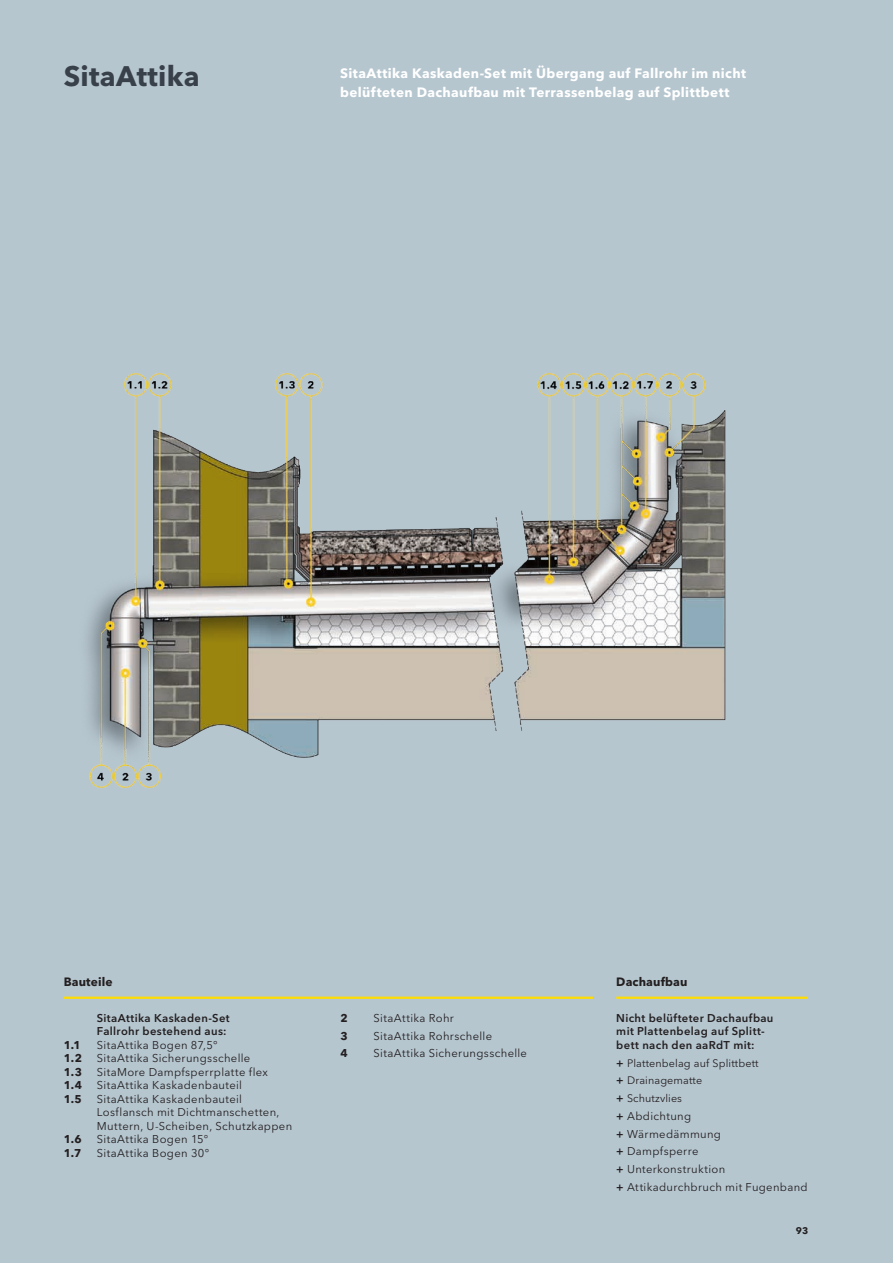
<style>
.page{position:relative;width:893px;height:1263px;background:#b6c6cf}
.page>*{position:absolute;margin:0;border:0;box-sizing:border-box;transform-origin:0 0}
.t1{font:700 28.05px "Avenir Next W1 G";letter-spacing:.01em;color:#38404a}
.t2{font:700 13.5px/18.8px "Avenir Next W1 G";letter-spacing:.025em;color:#fff}
.t3{font:700 12px "Avenir Next W1 G";letter-spacing:.01em;color:#231f20}
.t4{font:11.25px/17.7px "Avenir Next W1 G";letter-spacing:.03em;color:#231f20}
.t5{font:600 11.25px/13.5px "Avenir Next W1 G";letter-spacing:.03em;color:#231f20}
.t6{font:700 11.25px "Avenir Next W1 G";color:#231f20}
.t7{font:10.8px/17.7px "Avenir Next W1 G";letter-spacing:.01em;color:#231f20}
.t8{font:700 9.6px "Avenir Next W1 G";color:#231f20}
.s1{font-weight:600;font-size:11.25px}
.s2{font-weight:600}
</style>
<div class="page">
<img style="left:87px;top:373px;width:639px;height:415px">
<hr style="left:64px;top:996px;width:529px;height:3px;background:#ffdc01">
<hr style="left:616px;top:996px;width:192px;height:3px;background:#ffdc01">
<h1 class="t1" style="left:64px;top:59px;width:137px">SitaAttika</h1>
<p class="t2" style="left:340px;top:64px;width:407px">SitaAttika Kaskaden-Set mit Übergang auf Fallrohr im nicht belüfteten Dachaufbau mit Terrassenbelag auf Splittbett</p>
<p class="t3" style="left:64px;top:975px;width:50px">Bauteile</p>
<p class="t3" style="left:616px;top:975px;width:73px">Dachaufbau</p>
<p class="t5" style="left:97px;top:1011px;width:135px">SitaAttika Kaskaden-Set<br>Fallrohr bestehend aus:</p>
<p class="t6" style="left:64px;top:1038px;width:19px">1.1</p>
<p class="t4" style="left:97px;top:1036px;width:122px">SitaAttika Bogen 87,5°</p>
<p class="t6" style="left:64px;top:1051px;width:20px">1.2</p>
<p class="t4" style="left:97px;top:1049px;width:155px">SitaAttika Sicherungsschelle</p>
<p class="t6" style="left:64px;top:1065px;width:20px">1.3</p>
<p class="t4" style="left:97px;top:1063px;width:173px">SitaMore Dampfsperrplatte flex</p>
<p class="t6" style="left:64px;top:1078px;width:20px">1.4</p>
<p class="t4" style="left:97px;top:1076px;width:147px">SitaAttika Kaskadenbauteil</p>
<p class="t6" style="left:64px;top:1092px;width:20px">1.5</p>
<p class="t4" style="left:97px;top:1092px;width:197px;line-height:13.5px">SitaAttika Kaskadenbauteil<br>Losflansch mit Dichtmanschetten,<br>Muttern, U-Scheiben, Schutzkappen</p>
<p class="t6" style="left:64px;top:1132px;width:20px">1.6</p>
<p class="t4" style="left:97px;top:1130px;width:113px">SitaAttika Bogen 15°</p>
<p class="t6" style="left:64px;top:1146px;width:19px">1.7</p>
<p class="t4" style="left:97px;top:1144px;width:114px">SitaAttika Bogen 30°</p>
<p class="t6" style="left:340px;top:1011px;width:9px">2</p>
<p class="t4" style="left:373px;top:1009px;width:82px">SitaAttika Rohr</p>
<p class="t6" style="left:340px;top:1029px;width:9px">3</p>
<p class="t4" style="left:373px;top:1027px;width:120px">SitaAttika Rohrschelle</p>
<p class="t6" style="left:340px;top:1046px;width:9px">4</p>
<p class="t4" style="left:373px;top:1044px;width:155px">SitaAttika Sicherungsschelle</p>
<p class="t5" style="left:616px;top:1011px;width:159px">Nicht belüfteter Dachaufbau mit Plattenbelag auf Splitt&shy;bett nach den aaRdT mit:</p>
<p class="t7" style="left:616px;top:1054px;width:144px"><span class="s1">+</span> Plattenbelag auf Splittbett <span class="s1">+</span> Drainagematte<br><span class="s1">+</span> Schutzvlies</p>
<p class="t4" style="left:616px;top:1107px;width:193px"><span class="s2">+</span> Abdichtung<br><span class="s2">+</span> Wärmedämmung<br><span class="s2">+</span> Dampfsperre<br><span class="s2">+</span> Unterkonstruktion<br><span class="s2">+</span> Attikadurchbruch mit Fugenband</p>
<p class="t8" style="left:796px;top:1224px;width:14px">93</p>
</div>
